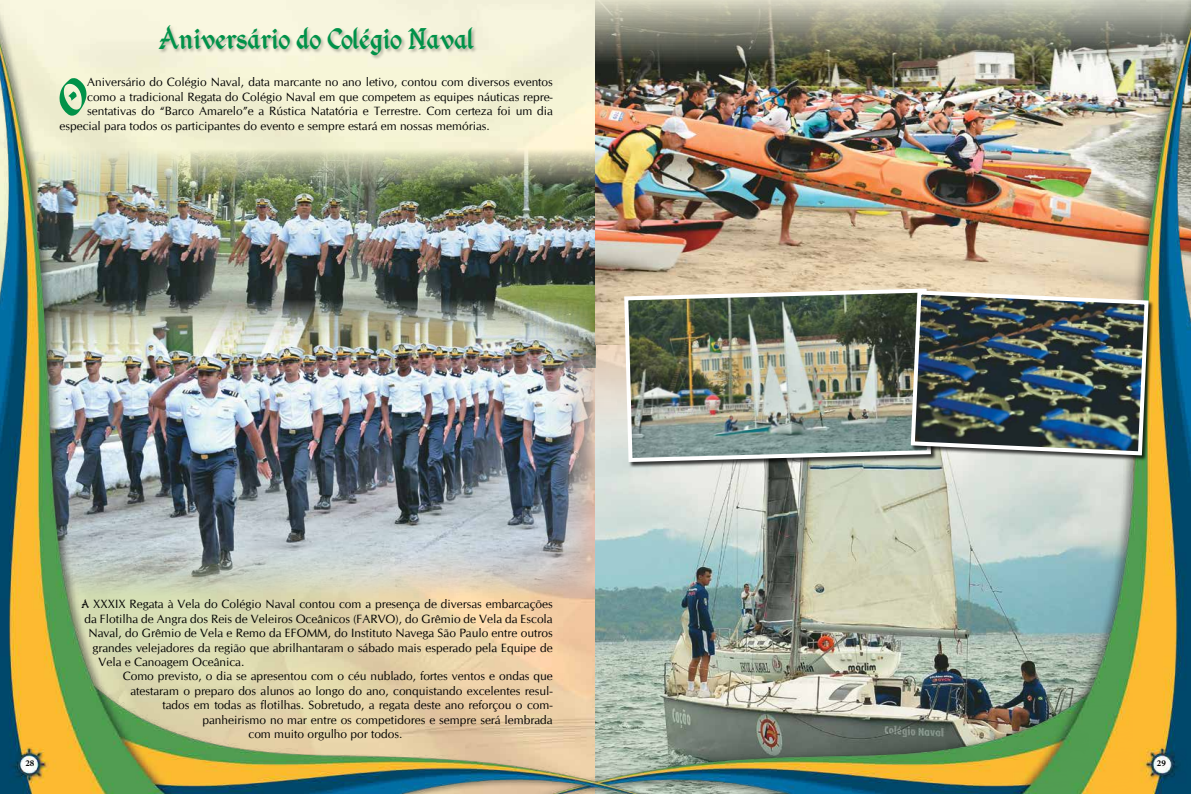
<style>
.page{position:relative;width:1191px;height:794px;background:#fff}
.page>*{position:absolute;margin:0;border:0;box-sizing:border-box;transform-origin:0 0}
.t1{font:56.3px "Kingthings Calligraphica 2";color:#009249}
.t2{font:32px "Kingthings Calligraphica 2";color:#009249}
.t3{font:12px "CG Omega";color:#000}
.t4{font:700 9px "Minion Pro";color:#000}
.s1{font-family:"Kingthings Calligraphica 2"}
</style>
<div class="page">
<img style="left:0;top:0;width:1191px;height:794px">
<img style="left:15px;top:93px;width:580px;height:207px">
<img style="left:15px;top:300px;width:580px;height:295px">
<img style="left:595px;top:0;width:596px;height:345px">
<img style="left:595px;top:345px;width:537px;height:449px">
<div style="left:158px;top:24px;width:321px;height:37px;background:#000;opacity:.29"></div>
<div style="left:624px;top:289px;width:313px;height:179px;background:#000;opacity:.75"></div>
<img style="left:622px;top:286px;width:311px;height:178px">
<div style="left:911px;top:291px;width:243px;height:170px;background:#000;opacity:.75"></div>
<img style="left:908px;top:288px;width:242px;height:169px">
<h2 class="t2" style="left:158px;top:21px;width:317px">Aniversário do Colégio Naval</h2>
<h1 class="t1" style="left:58px;top:65px;width:30px">O</h1>
<p class="t3" style="left:87px;top:75px;width:467px">Aniversário do Colégio Naval, data marcante no ano letivo, contou com diversos eventos</p>
<p class="t3" style="left:87px;top:89px;width:467px">como a tradicional Regata do Colégio Naval em que competem as equipes náuticas repre-</p>
<p class="t3" style="left:87px;top:104px;width:467px">sentativas do “Barco Amarelo”e a Rústica Natatória e Terrestre. Com certeza foi um dia</p>
<p class="t3" style="left:60px;top:118px;width:432px">especial para todos os participantes do evento e sempre estará em nossas memórias.</p>
<p class="t3" style="left:82px;top:597px;width:472px"><span class="s1">A</span> XXXIX Regata à Vela do Colégio Naval contou com a presença de diversas embarcações</p>
<p class="t3" style="left:85px;top:611px;width:469px">da Flotilha de Angra dos Reis de Veleiros Oceânicos (FARVO), do Grêmio de Vela da Escola</p>
<p class="t3" style="left:89px;top:626px;width:465px">Naval, do Grêmio de Vela e Remo da EFOMM, do Instituto Navega São Paulo entre outros</p>
<p class="t3" style="left:93px;top:640px;width:461px">grandes velejadores da região que abrilhantaram o sábado mais esperado pela Equipe de</p>
<p class="t3" style="left:99px;top:655px;width:147px">Vela e Canoagem Oceânica.</p>
<p class="t3" style="left:123px;top:669px;width:431px">Como previsto, o dia se apresentou com o céu nublado, fortes ventos e ondas que</p>
<p class="t3" style="left:131px;top:683px;width:423px">atestaram o preparo dos alunos ao longo do ano, conquistando excelentes resul-</p>
<p class="t3" style="left:163px;top:698px;width:391px">tados em todas as flotilhas. Sobretudo, a regata deste ano reforçou o com-</p>
<p class="t3" style="left:202px;top:712px;width:351px">panheirismo no mar entre os competidores e sempre será lembrada</p>
<p class="t3" style="left:248px;top:727px;width:155px">com muito orgulho por todos.</p>
<p class="t4" style="left:25px;top:757px;width:10px">28</p>
<p class="t4" style="left:1156px;top:757px;width:10px">29</p>
</div>
